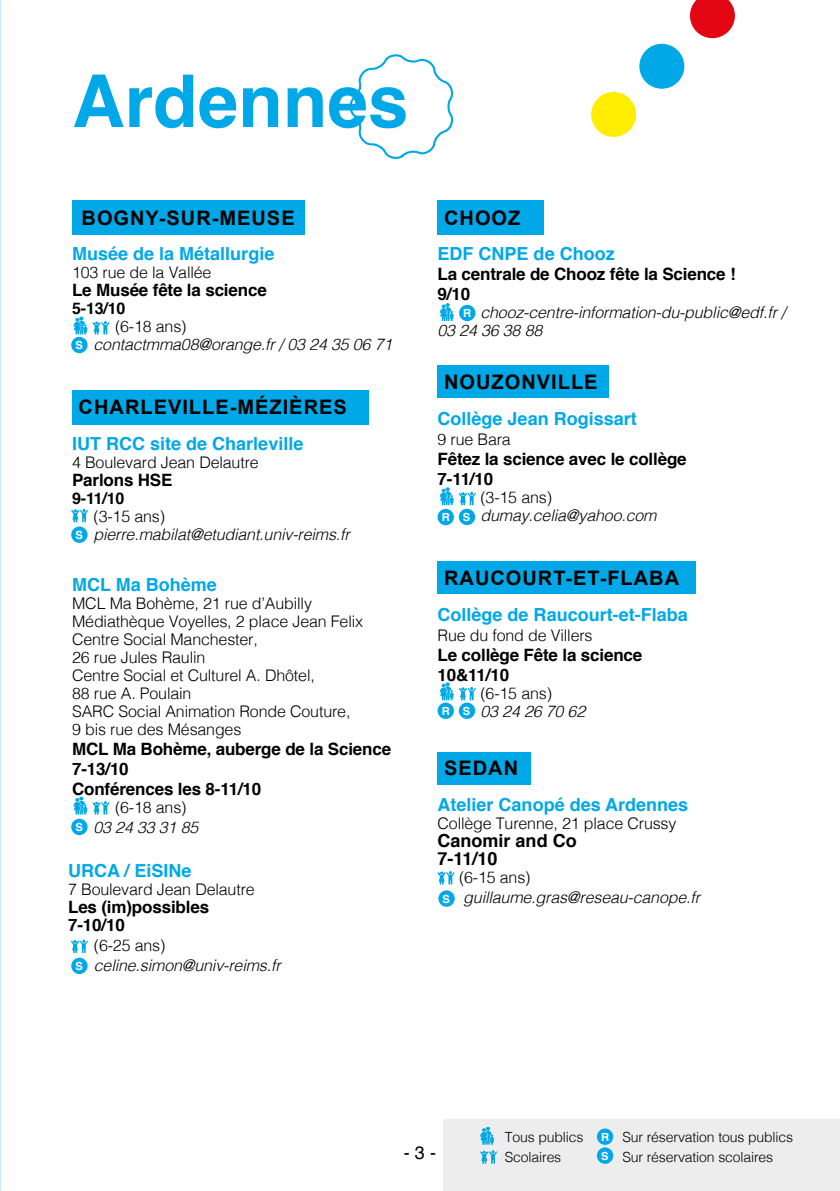
<style>
.page{position:relative;width:840px;height:1191px;background:#fff}
.page>*{position:absolute;margin:0;border:0;box-sizing:border-box;transform-origin:0 0}
.t1{font:700 72.8px "Helvetica";color:#00a8e7}
.t2{font:700 20px "Arial";letter-spacing:.05em;color:#000}
.t3{font:700 18px "Helvetica";color:#00a8e7}
.t4{font:700 18px/18px "Helvetica";color:#000}
.t5{font:18px "Helvetica";color:#000}
.t6{font:700 17px/20px "Helvetica";letter-spacing:-.01em;color:#000}
.t7{font:300 16px/18px "Helvetica";letter-spacing:-.01em;color:#000}
.t8{font:italic 300 16px/18px "Helvetica";letter-spacing:-.01em;color:#000}
.t9{font:700 16px "Helvetica";letter-spacing:-.01em;color:#000}
.t10{font:300 14px "Helvetica";letter-spacing:-.01em;color:#000}
.t11{font:700 11.2px "Helvetica";color:#fff}
</style>
<div class="page">
<div style="left:443px;top:1119px;width:396px;height:72px;background:#ededed"></div>
<svg style="left:349px;top:54px;width:104px;height:105px"></svg>
<div style="left:590px;top:92px;width:45px;height:45px;background:#ffed00;border-radius:50%"></div>
<div style="left:639px;top:44px;width:45px;height:45px;background:#00a8e7;border-radius:50%"></div>
<svg style="left:690px;top:0;width:44px;height:38px;background:#e72a35"></svg>
<div style="left:72px;top:200px;width:232px;height:34px;background:#00a8e7"></div>
<div style="left:72px;top:390px;width:297px;height:34px;background:#00a8e7"></div>
<div style="left:437px;top:200px;width:107px;height:34px;background:#00a8e7"></div>
<div style="left:437px;top:365px;width:171px;height:33px;background:#00a8e7"></div>
<div style="left:437px;top:561px;width:258px;height:32px;background:#00a8e7"></div>
<div style="left:437px;top:751px;width:94px;height:33px;background:#00a8e7"></div>
<svg style="left:437px;top:871px;width:17px;height:13px"></svg>
<svg style="left:71px;top:508px;width:17px;height:14px"></svg>
<svg style="left:480px;top:1150px;width:17px;height:13px"></svg>
<svg style="left:71px;top:939px;width:17px;height:14px"></svg>
<svg style="left:73px;top:316px;width:36px;height:19px"></svg>
<svg style="left:439px;top:303px;width:14px;height:18px"></svg>
<svg style="left:439px;top:487px;width:36px;height:18px"></svg>
<svg style="left:439px;top:682px;width:36px;height:18px"></svg>
<svg style="left:73px;top:796px;width:36px;height:18px"></svg>
<svg style="left:480px;top:1126px;width:14px;height:18px"></svg>
<div style="left:459px;top:305px;width:16px;height:16px;background:#00a8e7;border-radius:50%"></div>
<div style="left:437px;top:509px;width:16px;height:16px;background:#00a8e7;border-radius:50%"></div>
<svg style="left:437px;top:702px;width:16px;height:17px"></svg>
<div style="left:441px;top:706px;width:8px;height:9px;background:#00a8e7"></div>
<svg style="left:596px;top:1128px;width:17px;height:16px"></svg>
<div style="left:600px;top:1132px;width:8px;height:8px;background:#00a8e7"></div>
<svg style="left:71px;top:818px;width:17px;height:17px"></svg>
<div style="left:75px;top:822px;width:8px;height:9px;background:#00a8e7"></div>
<div style="left:71px;top:337px;width:17px;height:16px;background:#00a8e7;border-radius:50%"></div>
<svg style="left:71px;top:526px;width:17px;height:17px"></svg>
<div style="left:75px;top:530px;width:8px;height:9px;background:#00a8e7"></div>
<svg style="left:71px;top:957px;width:17px;height:17px"></svg>
<div style="left:75px;top:961px;width:8px;height:9px;background:#00a8e7"></div>
<div style="left:438px;top:890px;width:16px;height:16px;background:#00a8e7;border-radius:50%"></div>
<div style="left:458px;top:509px;width:17px;height:16px;background:#00a8e7;border-radius:50%"></div>
<svg style="left:458px;top:702px;width:17px;height:17px"></svg>
<div style="left:462px;top:706px;width:8px;height:9px;background:#00a8e7"></div>
<div style="left:596px;top:1147px;width:17px;height:16px;background:#00a8e7;border-radius:50%"></div>
<h1 class="t1" style="left:72px;top:43px;width:338px">Ardennes</h1>
<p class="t2" style="left:81px;top:204px;width:214px">BOGNY-SUR-MEUSE</p>
<p class="t3" style="left:72px;top:239px;width:204px">Musée de la Métallurgie</p>
<p class="t7" style="left:72px;top:262px;width:141px">103 rue de la Vallée</p>
<p class="t6" style="left:72px;top:280px;width:196px">Le Musée fête la science</p>
<p class="t9" style="left:72px;top:295px;width:55px">5-13/10</p>
<p class="t7" style="left:115px;top:316px;width:73px">(6-18 ans)</p>
<p class="t8" style="left:93px;top:334px;width:300px">contactmma08@orange.fr / 03 24 35 06 71</p>
<p class="t11" style="left:75px;top:336px;width:9px">S</p>
<p class="t2" style="left:79px;top:394px;width:269px">CHARLEVILLE-MÉZIÈRES</p>
<p class="t3" style="left:72px;top:429px;width:233px">IUT RCC site de Charleville</p>
<p class="t7" style="left:72px;top:452px;width:188px">4 Boulevard Jean Delautre</p>
<p class="t6" style="left:72px;top:470px;width:102px">Parlons HSE</p>
<p class="t9" style="left:72px;top:485px;width:54px">9-11/10</p>
<p class="t7" style="left:93px;top:506px;width:73px">(3-15 ans)</p>
<p class="t8" style="left:93px;top:524px;width:257px">pierre.mabilat@etudiant.univ-reims.fr</p>
<p class="t11" style="left:75px;top:526px;width:9px">S</p>
<p class="t3" style="left:72px;top:569px;width:146px">MCL Ma Bohème</p>
<p class="t7" style="left:72px;top:592px;width:292px">MCL Ma Bohème, 21 rue d’Aubilly<br>Médiathèque Voyelles, 2 place Jean Felix<br>Centre Social Manchester,<br>26 rue Jules Raulin<br>Centre Social et Culturel A. Dhôtel,<br>88 rue A. Poulain<br>SARC Social Animation Ronde Couture,<br>9 bis rue des Mésanges</p>
<p class="t6" style="left:72px;top:739px;width:320px">MCL Ma Bohème, auberge de la Science<br>7-13/10<br>Conférences les 8-11/10</p>
<p class="t7" style="left:115px;top:796px;width:73px">(6-18 ans)</p>
<p class="t8" style="left:93px;top:817px;width:106px">03 24 33 31 85</p>
<p class="t11" style="left:75px;top:818px;width:9px">S</p>
<p class="t3" style="left:68px;top:856px;width:125px">URCA / EiSINe</p>
<p class="t7" style="left:68px;top:879px;width:188px">7 Boulevard Jean Delautre</p>
<p class="t6" style="left:68px;top:898px;width:142px;line-height:18px">Les (im)possibles<br>7-10/10</p>
<p class="t7" style="left:94px;top:935px;width:73px">(6-25 ans)</p>
<p class="t8" style="left:94px;top:955px;width:188px">celine.simon@univ-reims.fr</p>
<p class="t11" style="left:75px;top:957px;width:9px">S</p>
<p class="t2" style="left:444px;top:204px;width:78px">CHOOZ</p>
<p class="t3" style="left:437px;top:239px;width:179px">EDF CNPE de Chooz</p>
<p class="t6" style="left:437px;top:264px;width:299px">La centrale de Chooz fête la Science !<br>9/10</p>
<p class="t8" style="left:437px;top:302px;width:349px;text-indent:43px">chooz-centre-information-du-public@edf.fr /<br>03 24 36 38 88</p>
<p class="t11" style="left:463px;top:304px;width:10px">R</p>
<p class="t2" style="left:444px;top:369px;width:155px">NOUZONVILLE</p>
<p class="t3" style="left:437px;top:404px;width:201px">Collège Jean Rogissart</p>
<p class="t7" style="left:437px;top:429px;width:75px">9 rue Bara</p>
<p class="t6" style="left:437px;top:449px;width:250px">Fêtez la science avec le collège<br>7-11/10</p>
<p class="t7" style="left:480px;top:487px;width:73px">(3-15 ans)</p>
<p class="t8" style="left:480px;top:505px;width:177px">dumay.celia@yahoo.com</p>
<p class="t11" style="left:462px;top:508px;width:9px">S</p>
<p class="t11" style="left:441px;top:508px;width:10px">R</p>
<p class="t2" style="left:444px;top:564px;width:236px">RAUCOURT-ET-FLABA</p>
<p class="t3" style="left:437px;top:599px;width:252px">Collège de Raucourt-et-Flaba</p>
<p class="t7" style="left:437px;top:625px;width:156px">Rue du fond de Villers</p>
<p class="t6" style="left:437px;top:645px;width:206px">Le collège Fête la science<br>10&amp;11/10</p>
<p class="t7" style="left:480px;top:683px;width:73px">(6-15 ans)</p>
<p class="t8" style="left:480px;top:701px;width:106px">03 24 26 70 62</p>
<p class="t11" style="left:462px;top:702px;width:9px">S</p>
<p class="t11" style="left:441px;top:702px;width:10px">R</p>
<p class="t2" style="left:444px;top:755px;width:75px">SEDAN</p>
<p class="t3" style="left:437px;top:790px;width:252px">Atelier Canopé des Ardennes</p>
<p class="t7" style="left:437px;top:813px;width:240px">Collège Turenne, 21 place Crussy</p>
<p class="t4" style="left:437px;top:832px;width:141px">Canomir and Co<br>7-11/10</p>
<p class="t7" style="left:458px;top:867px;width:73px">(6-15 ans)</p>
<p class="t8" style="left:463px;top:887px;width:238px">guillaume.gras@reseau-canope.fr</p>
<p class="t11" style="left:442px;top:889px;width:9px">S</p>
<p class="t5" style="left:404px;top:1138px;width:34px">- 3 -</p>
<p class="t10" style="left:504px;top:1124px;width:80px">Tous publics</p>
<p class="t10" style="left:622px;top:1124px;width:172px">Sur réservation tous publics</p>
<p class="t10" style="left:504px;top:1145px;width:58px">Scolaires</p>
<p class="t10" style="left:622px;top:1145px;width:152px">Sur réservation scolaires</p>
<p class="t11" style="left:600px;top:1127px;width:10px">R</p>
<p class="t11" style="left:600px;top:1146px;width:9px">S</p>
</div>
